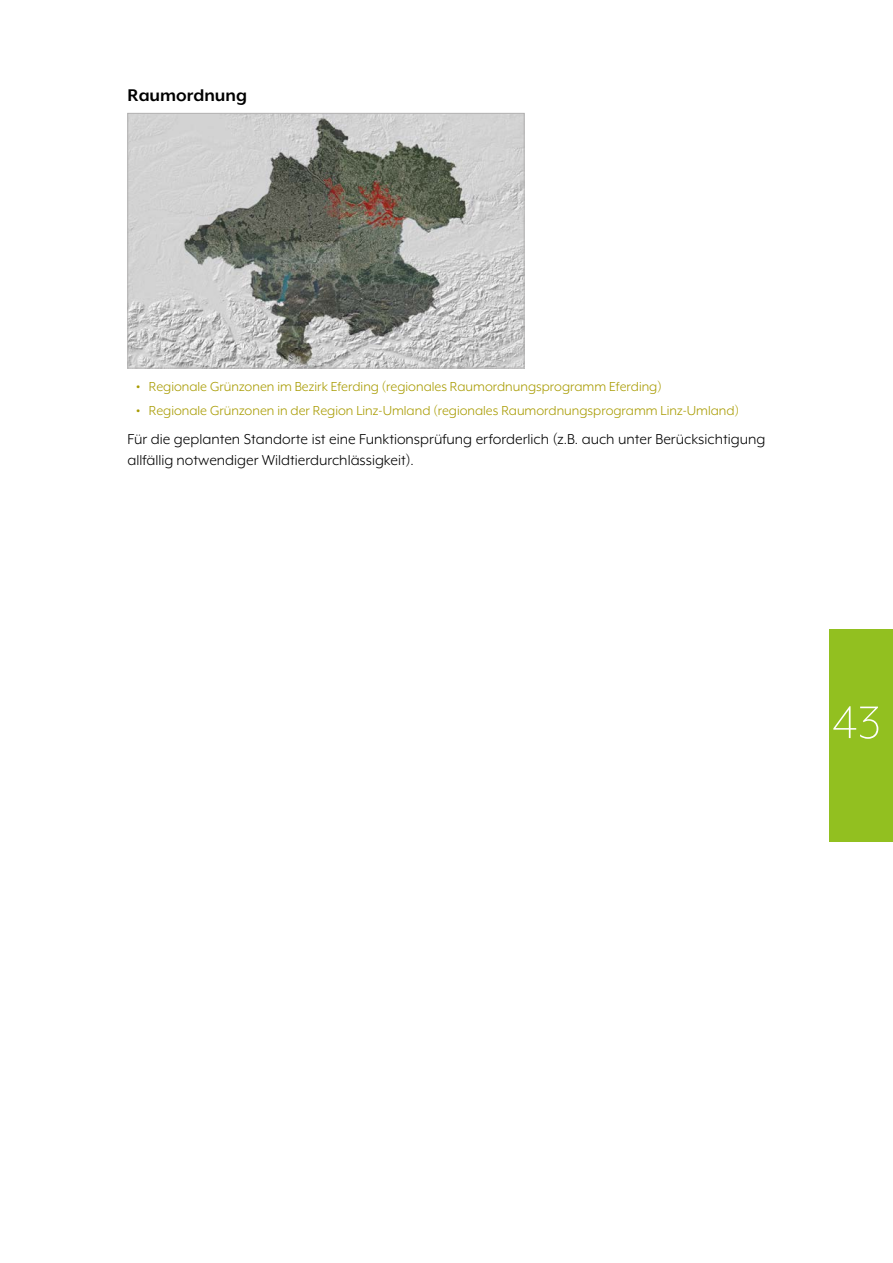
<style>
.page{position:relative;width:893px;height:1263px;background:#fff}
.page>*{position:absolute;margin:0;border:0;box-sizing:border-box;transform-origin:0 0}
.t1{font:300 52.5px "Mr Eaves XL Mod OT";color:#fff}
.t2{font:700 19.5px "Mr Eaves XL Mod OT";color:#000}
.p_Fließtext{font:16.5px/21px "Mr Eaves XL Mod OT";color:#000}
.t3{font:15px "Mr Eaves XL Mod OT";color:#a89b00}
.s1{font-weight:700}
</style>
<div class="page">
<div style="left:829px;top:629px;width:64px;height:213px;background:#92c020"></div>
<img style="left:130px;top:115px;width:392px;height:251px">
<div style="left:128px;top:113px;width:396px;height:255px;border:1px solid #b3b2b2"></div>
<h3 class="t2" style="left:128px;top:84px;width:121px">Raumordnung</h3>
<p class="t3" style="left:136px;top:378px;width:527px"><span class="s1">•</span> Regionale Grünzonen im Bezirk Eferding (regionales Raumordnungsprogramm Eferding)</p>
<p class="t3" style="left:136px;top:402px;width:604px"><span class="s1">•</span> Regionale Grünzonen in der Region Linz-Umland (regionales Raumordnungsprogramm Linz-Umland)</p>
<p class="p_Fließtext" style="left:128px;top:429px;width:639px">Für die geplanten Standorte ist eine Funktionsprüfung erforderlich (z.B. auch unter Berücksichtigung allfällig notwendiger Wildtierdurchlässigkeit).</p>
<h1 class="t1" style="left:832px;top:694px;width:50px">43</h1>
</div>
